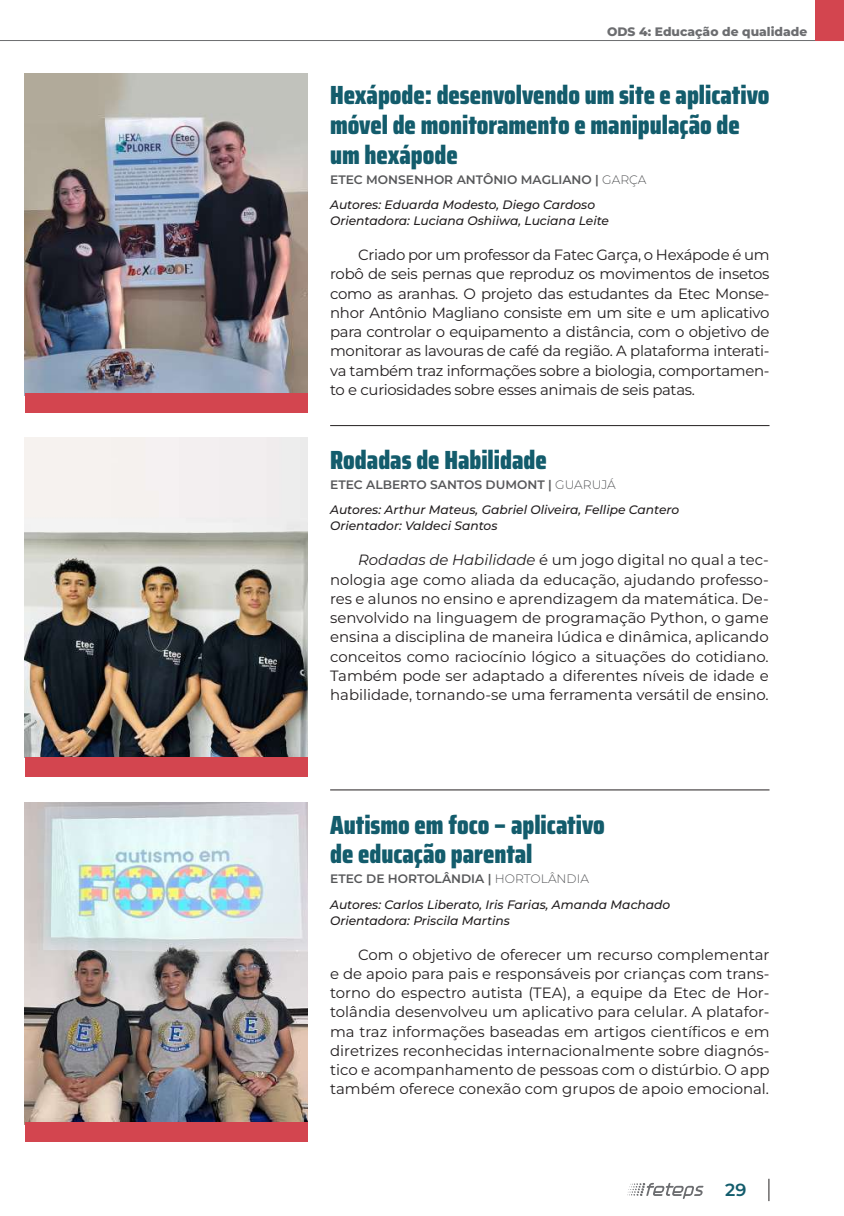
<style>
.page{position:relative;width:844px;height:1216px;background:#fff}
.page>*{position:absolute;margin:0;border:0;box-sizing:border-box;transform-origin:0 0}
.t1{font:900 26.25px/29.8px "Saira Condensed";color:#135c6c}
.t2{font:600 17.5px "Montserrat";color:#135c6c}
.t3{font:14.88px/19.2px "Montserrat";color:#231f20;text-align:justify}
.t4{font:italic 500 12.25px/25.7px "Montserrat";color:#231f20}
.t5{font:800 12.25px "Montserrat";color:#6c6d70}
.s1{font-weight:600;font-style:normal;color:#57585a}
.s2{font-weight:300;font-style:normal;color:#57585a}
.s3{font-style:italic}
</style>
<div class="page">
<svg style="left:768px;top:1178px;width:1px;height:22px"></svg>
<svg style="left:627px;top:1182px;width:76px;height:16px"></svg>
<hr style="left:330px;top:425px;width:439px;height:1px;background:#231f20">
<hr style="left:330px;top:789px;width:439px;height:1px;background:#231f20">
<hr style="left:0;top:40px;width:843px;height:1px;background:#6c6d70">
<img style="left:25px;top:74px;width:282px;height:319px">
<img style="left:25px;top:437px;width:282px;height:320px">
<img style="left:25px;top:802px;width:282px;height:319px">
<div style="left:25px;top:393px;width:283px;height:19px;background:#d3454f"></div>
<div style="left:25px;top:757px;width:283px;height:19px;background:#d3454f"></div>
<div style="left:25px;top:1121px;width:283px;height:20px;background:#d3454f"></div>
<div style="left:815px;top:0;width:28px;height:40px;background:#d3454f"></div>
<p class="t5" style="left:607px;top:23px;width:202px">ODS 4: Educação de qualidade</p>
<h1 class="t1" style="left:330px;top:80px;width:440px">Hexápode: desenvolvendo um site e aplicativo móvel de monitoramento e manipulação de um hexápode</h1>
<p class="t4" style="left:330px;top:166px;width:318px"><span class="s1">ETEC MONSENHOR ANTÔNIO MAGLIANO |</span> <span class="s2">GARÇA<br></span>Autores: Eduarda Modesto, Diego Cardoso</p>
<p class="t4" style="left:330px;top:207px;width:280px">Orientadora: Luciana Oshiiwa, Luciana Leite</p>
<p class="t3" style="left:330px;top:244px;width:441px;text-indent:28px">Criado por um professor da Fatec Garça, o Hexápode é um robô de seis pernas que reproduz os movimentos de insetos como as aranhas. O projeto das estudantes da Etec Monse&shy;nhor Antônio Magliano consiste em um site e um aplicativo para controlar o equipamento a distância, com o objetivo de monitorar as lavouras de café da região. A plataforma interati&shy;va também traz informações sobre a biologia, comportamen&shy;to e curiosidades sobre esses animais de seis patas.</p>
<h1 class="t1" style="left:330px;top:445px;width:218px">Rodadas de Habilidade</h1>
<p class="t4" style="left:330px;top:471px;width:350px"><span class="s1">ETEC ALBERTO SANTOS DUMONT |</span> <span class="s2">GUARUJÁ<br></span>Autores: Arthur Mateus, Gabriel Oliveira, Fellipe Cantero</p>
<p class="t4" style="left:330px;top:512px;width:169px">Orientador: Valdeci Santos</p>
<p class="t3" style="left:330px;top:550px;width:440px;text-indent:28px"><span class="s3">Rodadas de Habilidade</span> é um jogo digital no qual a tec&shy;nologia age como aliada da educação, ajudando professo&shy;res e alunos no ensino e aprendizagem da matemática. De&shy;senvolvido na linguagem de programação Python, o game ensina a disciplina de maneira lúdica e dinâmica, aplicando conceitos como raciocínio lógico a situações do cotidiano.<br>Também pode ser adaptado a diferentes níveis de idade e habilidade, tornando-se uma ferramenta versátil de ensino.</p>
<h1 class="t1" style="left:330px;top:809px;width:276px">Autismo em foco – aplicativo de educação parental</h1>
<p class="t4" style="left:330px;top:865px;width:342px"><span class="s1">ETEC DE HORTOLÂNDIA |</span> <span class="s2">HORTOLÂNDIA<br></span>Autores: Carlos Liberato, Iris Farias, Amanda Machado</p>
<p class="t4" style="left:330px;top:906px;width:181px">Orientadora: Priscila Martins</p>
<p class="t3" style="left:330px;top:944px;width:441px;text-indent:28px">Com o objetivo de oferecer um recurso complementar e de apoio para pais e responsáveis por crianças com trans&shy;torno do espectro autista (TEA), a equipe da Etec de Hor&shy;tolândia desenvolveu um aplicativo para celular. A platafor&shy;ma traz informações baseadas em artigos científicos e em diretrizes reconhecidas internacionalmente sobre diagnós&shy;tico e acompanhamento de pessoas com o distúrbio. O app também oferece conexão com grupos de apoio emocional.</p>
<p class="t2" style="left:725px;top:1177px;width:23px">29</p>
</div>
